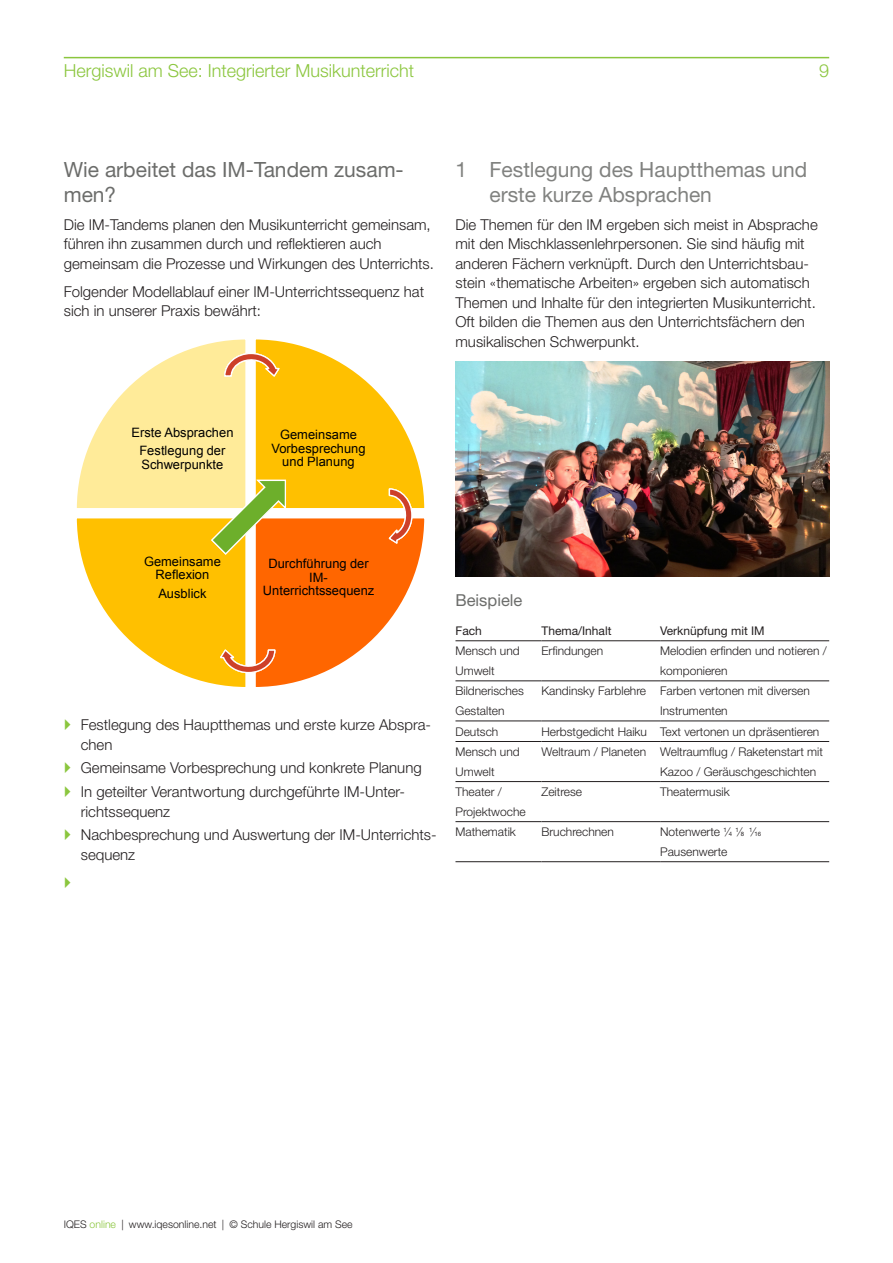
<style>
.page{position:relative;width:893px;height:1263px;background:#fff}
.page>*{position:absolute;margin:0;border:0;box-sizing:border-box;transform-origin:0 0}
.t1{font:21px/25.2px "Helvetica Neue LT Pro";color:#818280}
.Titel_3{font:21px/25.2px "Helvetica Neue LT Pro";color:#6c6d6b}
.t2{font:300 18px "Helvetica Neue LT Pro";color:#8bc63e}
.Titel_5{font:16.5px "Helvetica Neue LT Pro";color:#6c6d6b}
.Lauftext_ohne_Einzug{font:300 15px/19.5px "Helvetica Neue LT Pro";color:#231f20}
.t3{font:12.9px/13.4px "Arial";color:#000;text-align:center}
.Lauftext_ohne_Einzug-2{font:300 12px/19.5px "Helvetica Neue LT Pro";color:#231f20}
.Lauftext_ohne_Einzug-3{font:12px "Helvetica Neue LT Pro";color:#231f20}
.t4{font:300 10.5px "Helvetica Neue LT Pro";color:#231f20}
.t5{font:6px "Arial";letter-spacing:-.005em;color:#000}
.Lauftext_ohne_Einzug-4{font:6px "Helvetica Neue LT Pro";color:#231f20}
.s1{font-weight:400;font-size:6px}
.s2{font-weight:300;font-size:12px}
.s3{color:#8bc63e}
</style>
<div class="page">
<hr style="left:64px;top:57px;width:765px;height:1px;background:#8bc63e">
<hr style="left:455px;top:681px;width:86px;height:1px;background:#231f20">
<hr style="left:541px;top:681px;width:119px;height:1px;background:#231f20">
<hr style="left:660px;top:681px;width:169px;height:1px;background:#231f20">
<hr style="left:455px;top:721px;width:86px;height:1px;background:#231f20">
<hr style="left:541px;top:721px;width:119px;height:1px;background:#231f20">
<hr style="left:660px;top:721px;width:169px;height:1px;background:#231f20">
<hr style="left:455px;top:741px;width:86px;height:1px;background:#231f20">
<hr style="left:541px;top:741px;width:119px;height:1px;background:#231f20">
<hr style="left:660px;top:741px;width:169px;height:1px;background:#231f20">
<hr style="left:455px;top:781px;width:86px;height:1px;background:#231f20">
<hr style="left:541px;top:781px;width:119px;height:1px;background:#231f20">
<hr style="left:660px;top:781px;width:169px;height:1px;background:#231f20">
<hr style="left:455px;top:821px;width:86px;height:1px;background:#231f20">
<hr style="left:541px;top:821px;width:119px;height:1px;background:#231f20">
<hr style="left:660px;top:821px;width:169px;height:1px;background:#231f20">
<hr style="left:455px;top:861px;width:86px;height:1px;background:#231f20">
<hr style="left:541px;top:861px;width:119px;height:1px;background:#231f20">
<hr style="left:660px;top:861px;width:169px;height:1px;background:#231f20">
<hr style="left:455px;top:640px;width:86px;height:1px;background:#231f20">
<hr style="left:541px;top:640px;width:119px;height:1px;background:#231f20">
<hr style="left:660px;top:640px;width:169px;height:1px;background:#231f20">
<svg style="left:76px;top:339px;width:349px;height:348px"></svg>
<img style="left:455px;top:361px;width:374px;height:215px">
<p class="t2" style="left:64px;top:59px;width:352px">Hergiswil am See: Integrierter Musikunterricht</p>
<p class="t2" style="left:819px;top:59px;width:12px">9</p>
<p class="Titel_3" style="left:64px;top:156px;width:341px">Wie arbeitet das IM-Tandem zusam&shy;men?</p>
<p class="Lauftext_ohne_Einzug" style="left:64px;top:214px;width:372px">Die IM-Tandems planen den Musikunterricht gemeinsam, führen ihn zusammen durch und reflektieren auch gemeinsam die Prozesse und Wirkungen des Unterrichts.</p>
<p class="Lauftext_ohne_Einzug" style="left:64px;top:281px;width:362px">Folgender Modellablauf einer IM-Unterrichtssequenz hat sich in unserer Praxis bewährt:</p>
<p class="t1" style="left:489px;top:156px;width:319px;text-indent:-34px">1 Festlegung des Hauptthemas und erste kurze Absprachen</p>
<p class="Lauftext_ohne_Einzug" style="left:455px;top:214px;width:364px">Die Themen für den IM ergeben sich meist in Absprache mit den Mischklassenlehrpersonen. Sie sind häufig mit anderen Fächern verknüpft. Durch den Unterrichtsbau&shy;stein «thematische Arbeiten» ergeben sich automatisch Themen und Inhalte für den integrierten Musikunterricht.<br>Oft bilden die Themen aus den Unterrichtsfächern den musikalischen Schwerpunkt.</p>
<p class="t3" style="left:132px;top:423px;width:103px;line-height:18.6px">Erste Absprachen<br>Festlegung der</p>
<p class="t3" style="left:142px;top:458px;width:83px">Schwerpunkte</p>
<p class="t3" style="left:272px;top:428px;width:96px">Gemeinsame<br>Vorbesprechung und Planung</p>
<p class="t3" style="left:144px;top:555px;width:78px">Gemeinsame<br>Reflexion</p>
<p class="t3" style="left:158px;top:586px;width:50px">Ausblick</p>
<p class="t3" style="left:263px;top:557px;width:113px">Durchführung der<br>IM-<br>Unterrichtssequenz</p>
<p class="Lauftext_ohne_Einzug" style="left:81px;top:715px;width:352px">Festlegung des Hauptthemas und erste kurze Abspra&shy;chen</p>
<p class="Lauftext_ohne_Einzug" style="left:81px;top:758px;width:342px">Gemeinsame Vorbesprechung und konkrete Planung</p>
<p class="Lauftext_ohne_Einzug" style="left:81px;top:782px;width:326px">In geteilter Verantwortung durchgeführte IM-Unter&shy;richtssequenz</p>
<p class="Lauftext_ohne_Einzug" style="left:81px;top:825px;width:357px">Nachbesprechung und Auswertung der IM-Unterrichts&shy;sequenz</p>
<p class="Titel_5" style="left:455px;top:590px;width:68px">Beispiele</p>
<p class="Lauftext_ohne_Einzug-3" style="left:455px;top:623px;width:28px">Fach</p>
<p class="Lauftext_ohne_Einzug-3" style="left:541px;top:623px;width:72px">Thema/Inhalt</p>
<p class="Lauftext_ohne_Einzug-3" style="left:660px;top:623px;width:106px">Verknüpfung mit IM</p>
<p class="Lauftext_ohne_Einzug-2" style="left:455px;top:641px;width:66px">Mensch und<br>Umwelt</p>
<p class="Lauftext_ohne_Einzug-2" style="left:541px;top:641px;width:63px">Erfindungen</p>
<p class="Lauftext_ohne_Einzug-2" style="left:660px;top:641px;width:168px">Melodien erfinden und notieren / komponieren</p>
<p class="Lauftext_ohne_Einzug-2" style="left:455px;top:681px;width:70px">Bildnerisches<br>Gestalten</p>
<p class="Lauftext_ohne_Einzug-2" style="left:541px;top:681px;width:106px">Kandinsky Farblehre</p>
<p class="Lauftext_ohne_Einzug-2" style="left:660px;top:681px;width:151px">Farben vertonen mit diversen<br>Instrumenten</p>
<p class="Lauftext_ohne_Einzug-2" style="left:455px;top:721px;width:44px">Deutsch</p>
<p class="Lauftext_ohne_Einzug-2" style="left:541px;top:721px;width:107px">Herbstgedicht Haiku</p>
<p class="Lauftext_ohne_Einzug-2" style="left:660px;top:721px;width:161px">Text vertonen un dpräsentieren</p>
<p class="Lauftext_ohne_Einzug-2" style="left:455px;top:742px;width:66px">Mensch und<br>Umwelt</p>
<p class="Lauftext_ohne_Einzug-2" style="left:541px;top:742px;width:106px">Weltraum / Planeten</p>
<p class="Lauftext_ohne_Einzug-2" style="left:660px;top:742px;width:164px">Weltraumflug / Raketenstart mit<br>Kazoo / Geräuschgeschichten</p>
<p class="Lauftext_ohne_Einzug-2" style="left:455px;top:782px;width:72px">Theater /<br>Projektwoche</p>
<p class="Lauftext_ohne_Einzug-2" style="left:541px;top:782px;width:42px">Zeitrese</p>
<p class="Lauftext_ohne_Einzug-2" style="left:660px;top:782px;width:71px">Theatermusik</p>
<p class="Lauftext_ohne_Einzug-2" style="left:455px;top:822px;width:62px">Mathematik</p>
<p class="Lauftext_ohne_Einzug-2" style="left:541px;top:822px;width:74px">Bruchrechnen</p>
<p class="Lauftext_ohne_Einzug-2" style="left:660px;top:822px;width:74px">Notenwerte <sup>1</sup>⁄<span class="s1">4</span></p>
<p class="Lauftext_ohne_Einzug-4" style="left:735px;top:828px;width:10px">1<span class="s2">⁄</span>8</p>
<p class="Lauftext_ohne_Einzug-4" style="left:749px;top:830px;width:14px">1<span class="s2">⁄</span>16</p>
<p class="Lauftext_ohne_Einzug-2" style="left:660px;top:841px;width:69px">Pausenwerte</p>
<p class="t5" style="left:477px;top:746px;width:54px">28.08.2014, Seite 4</p>
<p class="t4" style="left:64px;top:1218px;width:290px">IQES <span class="s3">online</span> | www.iqesonline.net | © Schule Hergiswil am See</p>
</div>
